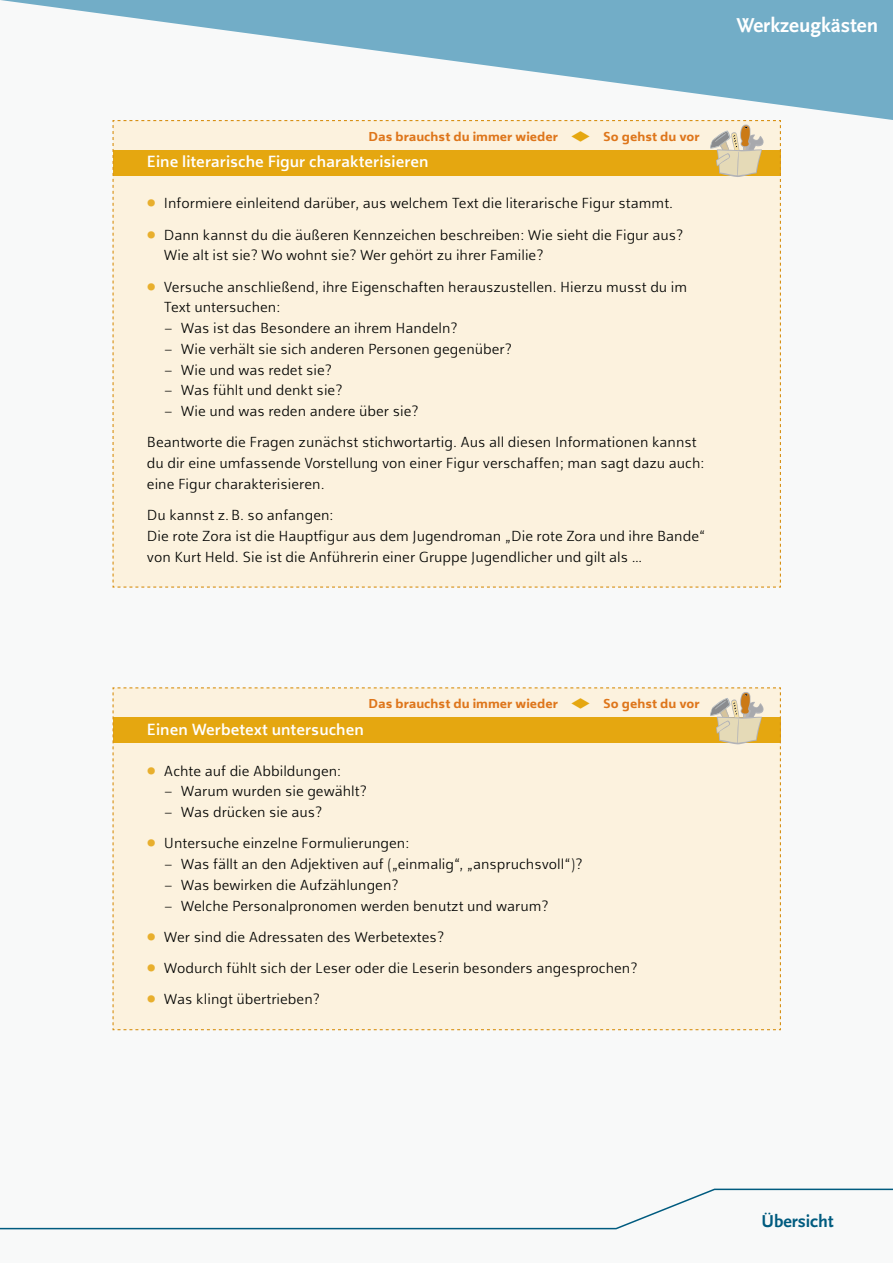
<style>
.page{position:relative;width:893px;height:1263px;background:#f8f9f9}
.page>*{position:absolute;margin:0;border:0;box-sizing:border-box;transform-origin:0 0}
.t1{font:700 21px "Scala Sans Pro";color:#fff}
.t2{font:700 18px "Scala Sans Pro";color:#005b7f}
.t3{font:600 16.05px "bs Friedrich Sans 1";color:#fff}
.t4{font:300 14.4px/31.2px "bs Friedrich Sans 1";color:#040503}
.t5{font:700 12.75px "bs Friedrich Sans 1";color:#de761b}
.s1{color:#e8af2d}
</style>
<div class="page">
<svg style="left:1px;top:0;width:892px;height:120px"></svg>
<svg style="left:0;top:1188px;width:893px;height:42px"></svg>
<div style="left:113px;top:120px;width:668px;height:468px;background:#fcf2de"></div>
<svg style="left:113px;top:687px;width:668px;height:343px;background:#f9ebce"></svg>
<h1 class="t1" style="left:737px;top:13px;width:143px">Werkzeugkästen</h1>
<p class="t5" style="left:369px;top:128px;width:191px">Das brauchst du immer wieder</p>
<p class="t5" style="left:603px;top:128px;width:98px">So gehst du vor</p>
<p class="t3" style="left:147px;top:151px;width:283px">Eine literarische Figur charakterisieren</p>
<p class="t4" style="left:147px;top:189px;width:538px"><span class="s1">⦁</span> Informiere einleitend darüber, aus welchem Text die literarische Figur stammt. <span class="s1">⦁</span> Dann kannst du die äußeren Kennzeichen beschreiben: Wie sieht die Figur aus?</p>
<p class="t4" style="left:147px;top:241px;width:542px;text-indent:17px">Wie alt ist sie? Wo wohnt sie? Wer gehört zu ihrer Familie?<br><span class="s1">⦁</span> Versuche anschließend, ihre Eigenschaften herauszustellen. Hierzu musst du im</p>
<p class="t4" style="left:164px;top:293px;width:118px">Text untersuchen:</p>
<p class="t4" style="left:164px;top:313px;width:295px">– Was ist das Besondere an ihrem Handeln?</p>
<p class="t4" style="left:164px;top:334px;width:349px">– Wie verhält sie sich anderen Personen gegenüber?</p>
<p class="t4" style="left:164px;top:355px;width:169px">– Wie und was redet sie?</p>
<p class="t4" style="left:164px;top:376px;width:180px">– Was fühlt und denkt sie?</p>
<p class="t4" style="left:147px;top:396px;width:551px;text-indent:17px">– Wie und was reden andere über sie?<br>Beantworte die Fragen zunächst stichwortartig. Aus all diesen Informationen kannst</p>
<p class="t4" style="left:147px;top:454px;width:559px;line-height:20.7px">du dir eine umfassende Vorstellung von einer Figur verschaffen; man sagt dazu auch: eine Figur charakterisieren.</p>
<p class="t4" style="left:147px;top:506px;width:560px;line-height:20.7px">Du kannst z.B. so anfangen:<br>Die rote Zora ist die Hauptfigur aus dem Jugendroman „Die rote Zora und ihre Bande“ von Kurt Held. Sie ist die Anführerin einer Gruppe Jugendlicher und gilt als …</p>
<p class="t5" style="left:369px;top:695px;width:191px">Das brauchst du immer wieder</p>
<p class="t5" style="left:603px;top:695px;width:98px">So gehst du vor</p>
<p class="t3" style="left:147px;top:719px;width:218px">Einen Werbetext untersuchen</p>
<p class="t4" style="left:147px;top:756px;width:196px"><span class="s1">⦁</span> Achte auf die Abbildungen:</p>
<p class="t4" style="left:164px;top:777px;width:204px">– Warum wurden sie gewählt?</p>
<p class="t4" style="left:147px;top:797px;width:264px;text-indent:17px">– Was drücken sie aus?<br><span class="s1">⦁</span> Untersuche einzelne Formulierungen:</p>
<p class="t4" style="left:164px;top:849px;width:420px">– Was fällt an den Adjektiven auf („einmalig“, „anspruchsvoll“)?</p>
<p class="t4" style="left:164px;top:870px;width:236px">– Was bewirken die Aufzählungen?</p>
<p class="t4" style="left:147px;top:891px;width:492px;text-indent:17px">– Welche Personalpronomen werden benutzt und warum?<br><span class="s1">⦁</span> Wer sind die Adressaten des Werbetextes?<br><span class="s1">⦁</span> Wodurch fühlt sich der Leser oder die Leserin besonders angesprochen? <span class="s1">⦁</span> Was klingt übertrieben?</p>
<p class="t2" style="left:761px;top:1210px;width:74px">Übersicht</p>
</div>
